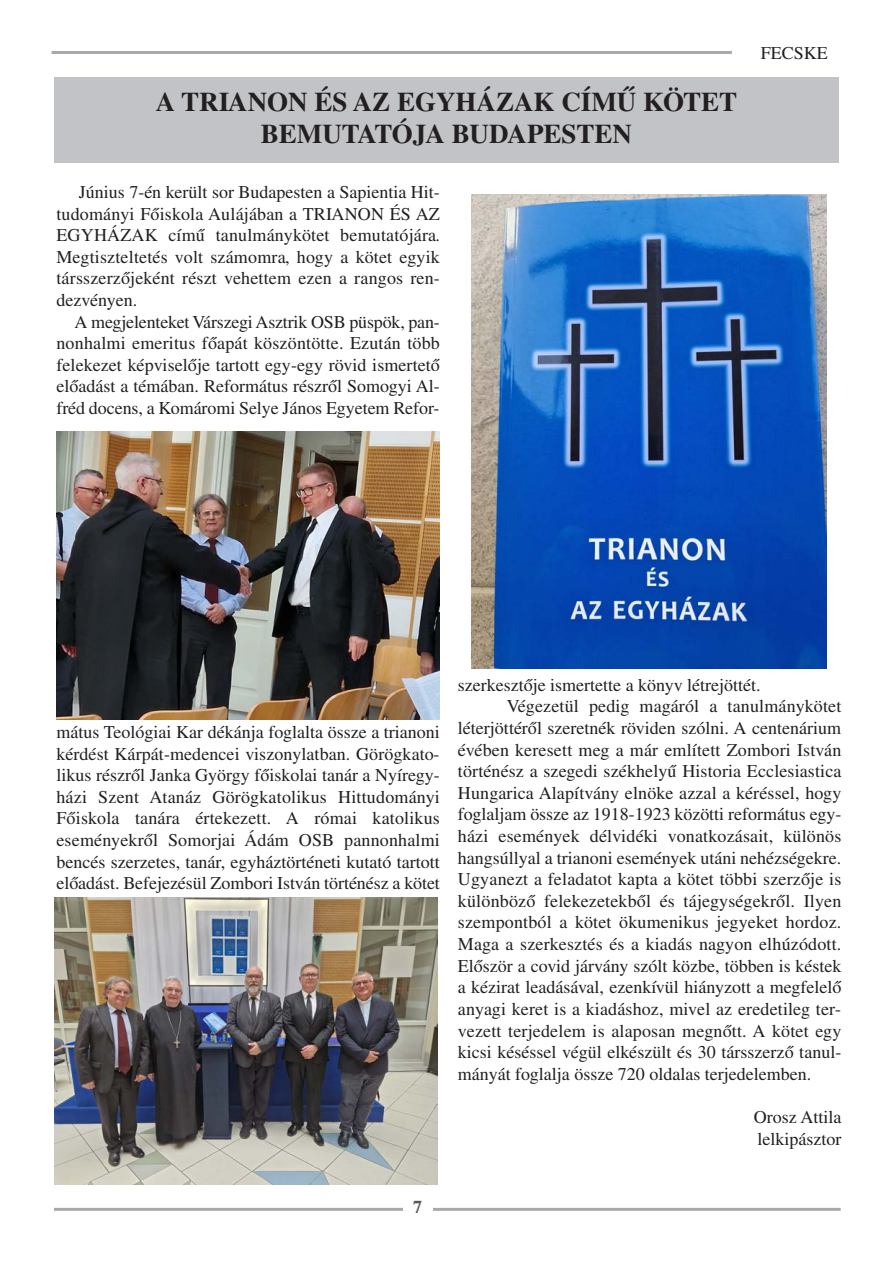
<style>
.page{position:relative;width:893px;height:1263px;background:#fff}
.page>*{position:absolute;margin:0;border:0;box-sizing:border-box;transform-origin:0 0}
.t1{font:700 27px/32.4px "Times CE";color:#231f20;text-align:center}
.t2{font:18px/21.6px "Times CE";color:#231f20;text-align:justify}
.t3{font:700 18px "Times CE";color:#57585a}
</style>
<div class="page">
<hr style="left:52px;top:51px;width:680px;height:3px;background:#a8a9ad">
<hr style="left:54px;top:1208px;width:787px;height:3px;background:#a8a9ad">
<div style="left:403px;top:1196px;width:29px;height:24px;background:#fff"></div>
<div style="left:54px;top:78px;width:785px;height:85px;background:#c2c3c6"></div>
<img style="left:54px;top:897px;width:383px;height:288px">
<img style="left:56px;top:432px;width:384px;height:288px">
<img style="left:471px;top:195px;width:356px;height:473px">
<h1 class="t1" style="left:156px;top:88px;width:583px">A TRIANON ÉS AZ EGYHÁZAK CÍMŰ KÖTET<br>BEMUTATÓJA BUDAPESTEN</h1>
<p class="t2" style="left:56px;top:183px;width:385px;text-indent:22px">Június 7-én került sor Budapesten a Sapientia Hit&shy;tudományi Főiskola Aulájában a TRIANON ÉS AZ EGYHÁZAK című tanulmánykötet bemutatójára.<br>Megtiszteltetés volt számomra, hogy a kötet egyik társszerzőjeként részt vehettem ezen a rangos ren&shy;dezvényen.</p>
<p class="t2" style="left:56px;top:313px;width:385px;text-indent:18px">A megjelenteket Várszegi Asztrik OSB püspök, pan&shy;nonhalmi emeritus főapát köszöntötte. Ezután több felekezet képviselője tartott egy-egy rövid ismertető előadást a témában. Református részről Somogyi Al&shy;fréd docens, a Komáromi Selye János Egyetem Refor-</p>
<p class="t2" style="left:761px;top:44px;width:69px">FECSKE</p>
<p class="t2" style="left:56px;top:723px;width:385px">mátus Teológiai Kar dékánja foglalta össze a trianoni kérdést Kárpát-medencei viszonylatban. Görögkato&shy;likus részről Janka György főiskolai tanár a Nyíregy&shy;házi Szent Atanáz Görögkatolikus Hittudományi Főiskola tanára értekezett. A római katolikus eseményekről Somorjai Ádám OSB pannonhalmi bencés szerzetes, tanár, egyháztörténeti kutató tartott előadást. Befejezésül Zombori István történész a kötet</p>
<p class="t2" style="left:458px;top:676px;width:304px">szerkesztője ismertette a könyv létrejöttét.</p>
<p class="t2" style="left:507px;top:697px;width:336px">Végezetül pedig magáról a tanulmánykötet</p>
<p class="t2" style="left:458px;top:719px;width:385px">léterjöttéről szeretnék röviden szólni. A centenárium</p>
<p class="t2" style="left:458px;top:741px;width:385px">évében keresett meg a már említett Zombori István</p>
<p class="t2" style="left:458px;top:762px;width:385px">történész a szegedi székhelyű Historia Ecclesiastica</p>
<p class="t2" style="left:458px;top:784px;width:385px">Hungarica Alapítvány elnöke azzal a kéréssel, hogy</p>
<p class="t2" style="left:458px;top:805px;width:385px">foglaljam össze az 1918-1923 közötti református egy-</p>
<p class="t2" style="left:458px;top:827px;width:385px">házi események délvidéki vonatkozásait, különös</p>
<p class="t2" style="left:458px;top:849px;width:385px">hangsúllyal a trianoni események utáni nehézségekre.</p>
<p class="t2" style="left:458px;top:870px;width:385px">Ugyanezt a feladatot kapta a kötet többi szerzője is</p>
<p class="t2" style="left:458px;top:892px;width:385px">különböző felekezetekből és tájegységekről. Ilyen</p>
<p class="t2" style="left:458px;top:913px;width:385px">szempontból a kötet ökumenikus jegyeket hordoz.</p>
<p class="t2" style="left:458px;top:935px;width:385px">Maga a szerkesztés és a kiadás nagyon elhúzódott.</p>
<p class="t2" style="left:458px;top:957px;width:385px">Először a covid járvány szólt közbe, többen is késtek</p>
<p class="t2" style="left:458px;top:978px;width:385px">a kézirat leadásával, ezenkívül hiányzott a megfelelő</p>
<p class="t2" style="left:458px;top:1000px;width:385px">anyagi keret is a kiadáshoz, mivel az eredetileg ter-</p>
<p class="t2" style="left:458px;top:1021px;width:385px">vezett terjedelem is alaposan megnőtt. A kötet egy</p>
<p class="t2" style="left:458px;top:1043px;width:385px">kicsi késéssel végül elkészült és 30 társszerző tanul-</p>
<p class="t2" style="left:458px;top:1065px;width:355px">mányát foglalja össze 720 oldalas terjedelemben.</p>
<p class="t2" style="left:754px;top:1108px;width:89px">Orosz Attila lelkipásztor</p>
<p class="t3" style="left:413px;top:1200px;width:10px">7</p>
</div>
